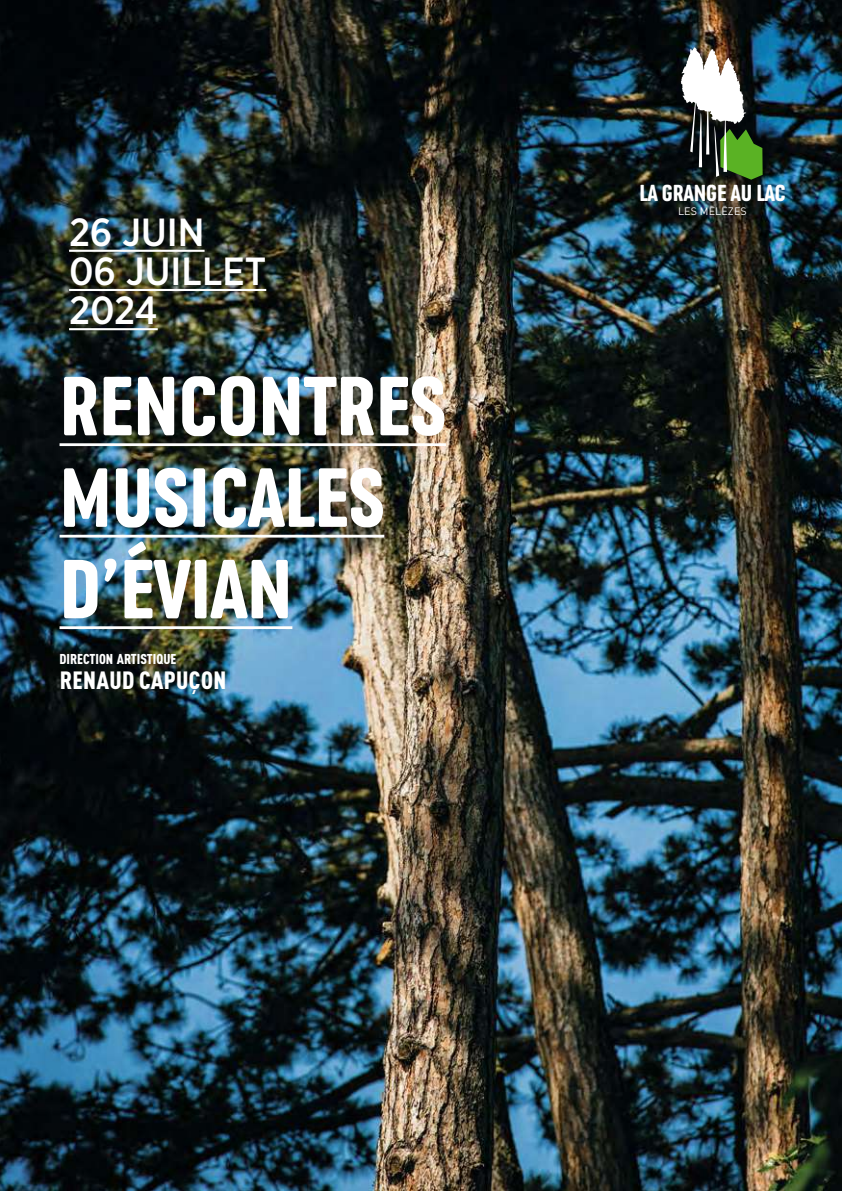
<style>
.page{position:relative;width:842px;height:1191px;background:#fff}
.page>*{position:absolute;margin:0;border:0;box-sizing:border-box;transform-origin:0 0}
.t1{font:70px/91.4px "Chaumont";color:#fff}
.t2{font:500 39.2px/39.2px "Gotham Narrow";color:#fff}
.t3{font:900 condensed 24.6px "DIN Pro";letter-spacing:.015em;color:#fff}
.t4{font:19.4px "Chaumont";color:#fff}
.t5{font:900 condensed 14.2px "DIN Pro";color:#fff}
.t6{font:10.6px "DIN Pro";letter-spacing:.01em;color:#fff}
</style>
<div class="page">
<img style="left:0;top:0;width:842px;height:1191px">
<img style="left:681px;top:47px;width:82px;height:133px">
<hr style="left:69px;top:250px;width:136px;height:2px;background:#fff">
<hr style="left:69px;top:289px;width:197px;height:2px;background:#fff">
<hr style="left:69px;top:328px;width:89px;height:2px;background:#fff">
<hr style="left:60px;top:443px;width:386px;height:3px;background:#fff">
<hr style="left:60px;top:535px;width:324px;height:2px;background:#fff">
<hr style="left:60px;top:626px;width:232px;height:3px;background:#fff">
<p class="t2" style="left:69px;top:212px;width:199px">26 JUIN<br>06 JUILLET<br>2024</p>
<p class="t1" style="left:60px;top:367px;width:388px">RENCONTRES<br>MUSICALES<br>D’ÉVIAN</p>
<p class="t5" style="left:60px;top:648px;width:118px">DIRECTION ARTISTIQUE</p>
<p class="t3" style="left:60px;top:661px;width:168px">RENAUD CAPUÇON</p>
<p class="t4" style="left:639px;top:184px;width:147px">LA GRANGE AU LAC</p>
<p class="t6" style="left:678px;top:203px;width:70px">LES MĒLĒZES</p>
</div>
